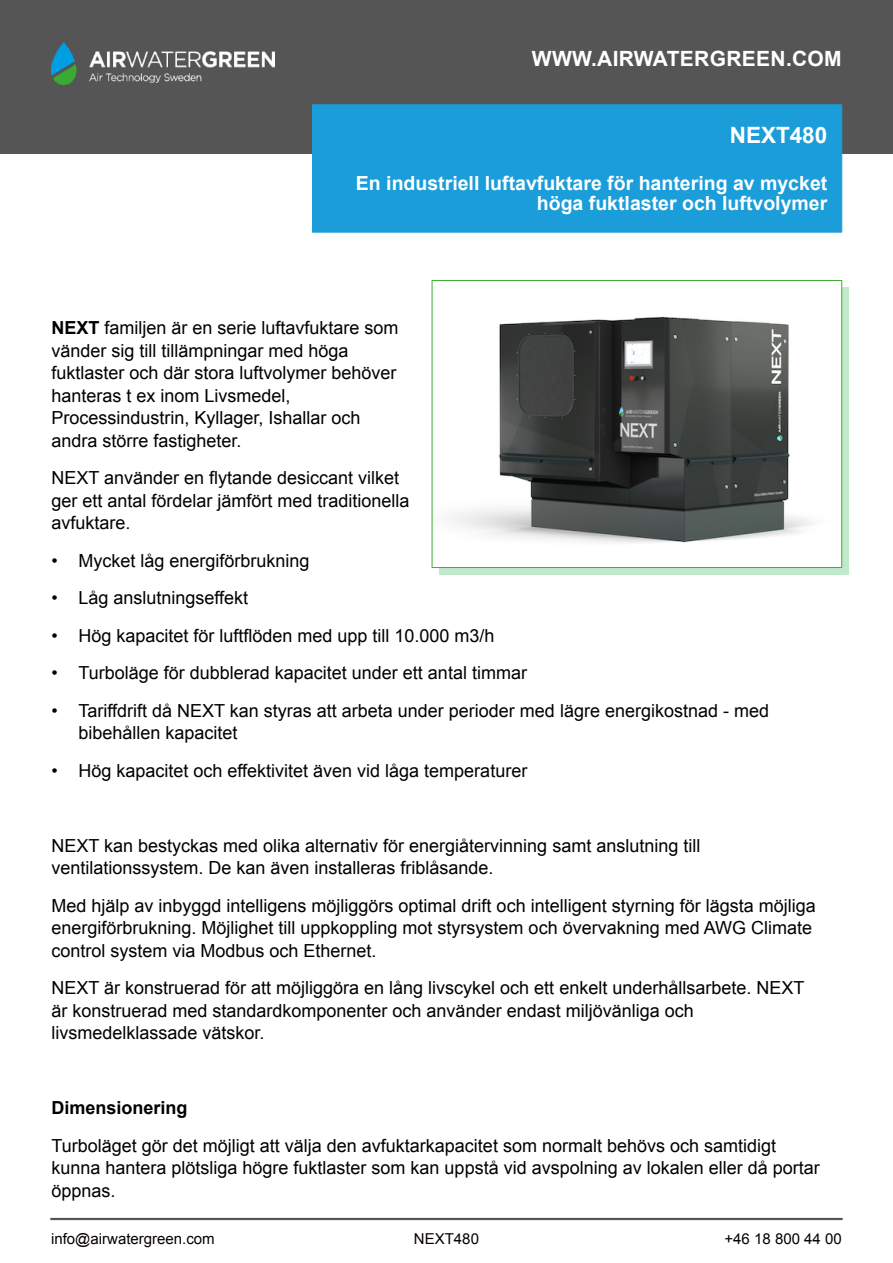
<style>
.page{position:relative;width:893px;height:1263px;background:#fff}
.page>*{position:absolute;margin:0;border:0;box-sizing:border-box;transform-origin:0 0}
.t1{font:700 22.5px "Arial";color:#fff}
.t2{font:700 21px "Arial";letter-spacing:.015em;color:#fff}
.t3{font:700 19.5px/20.1px "Arial";color:#fff;text-align:right}
.t4{font:18px/22.5px "Arial";color:#000}
.t5{font:700 18px "Arial";color:#000}
.t6{font:15px "Arial";color:#070000}
.s1{font-weight:700}
</style>
<div class="page">
<div style="left:439px;top:288px;width:410px;height:287px;background:#06ac34;opacity:.25"></div>
<div style="left:0;top:0;width:893px;height:154px;background:#555556"></div>
<hr style="left:51px;top:1218px;width:791px;height:2px;background:#565556">
<img style="left:51px;top:43px;width:224px;height:42px">
<div style="left:312px;top:105px;width:530px;height:127px;background:#1b9dd9"></div>
<img style="left:439px;top:288px;width:401px;height:278px">
<div style="left:432px;top:280px;width:410px;height:288px;border:1px solid #3cac34"></div>
<p class="t2" style="left:532px;top:51px;width:311px">WWW.AIRWATERGREEN.COM</p>
<p class="t1" style="left:730px;top:126px;width:99px">NEXT480</p>
<p class="t3" style="left:356px;top:175px;width:473px">En industriell luftavfuktare för hantering av mycket höga fuktlaster och luftvolymer</p>
<p class="t4" style="left:51px;top:318px;width:349px"><span class="s1">NEXT</span> familjen är en serie luftavfuktare som vänder sig till tillämpningar med höga fuktlaster och där stora luftvolymer behöver hanteras t ex inom Livsmedel, Processindustrin, Kyllager, Ishallar och andra större fastigheter.</p>
<p class="t4" style="left:51px;top:468px;width:360px">NEXT använder en flytande desiccant vilket ger ett antal fördelar jämfört med traditionella avfuktare.</p>
<p class="t4" style="left:51px;top:551px;width:260px">• Mycket låg energiförbrukning</p>
<p class="t4" style="left:51px;top:588px;width:198px">• Låg anslutningseffekt</p>
<p class="t4" style="left:51px;top:626px;width:445px">• Hög kapacitet för luftflöden med upp till 10.000 m3/h</p>
<p class="t4" style="left:51px;top:663px;width:477px">• Turboläge för dubblerad kapacitet under ett antal timmar</p>
<p class="t4" style="left:78px;top:701px;width:692px;text-indent:-27px">• Tariffdrift då NEXT kan styras att arbeta under perioder med lägre energikostnad - med bibehållen kapacitet</p>
<p class="t4" style="left:51px;top:761px;width:477px">• Hög kapacitet och effektivitet även vid låga temperaturer</p>
<p class="t4" style="left:51px;top:836px;width:651px">NEXT kan bestyckas med olika alternativ för energiåtervinning samt anslutning till ventilationssystem. De kan även installeras friblåsande.</p>
<p class="t4" style="left:51px;top:896px;width:766px">Med hjälp av inbyggd intelligens möjliggörs optimal drift och intelligent styrning för lägsta möjliga energiförbrukning. Möjlighet till uppkoppling mot styrsystem och övervakning med AWG Climate control system via Modbus och Ethernet.</p>
<p class="t4" style="left:51px;top:978px;width:755px">NEXT är konstruerad för att möjliggöra en lång livscykel och ett enkelt underhållsarbete. NEXT är konstruerad med standardkomponenter och använder endast miljövänliga och livsmedelklassade vätskor.</p>
<p class="t5" style="left:51px;top:1101px;width:138px">Dimensionering</p>
<p class="t4" style="left:51px;top:1136px;width:770px">Turboläget gör det möjligt att välja den avfuktarkapacitet som normalt behövs och samtidigt kunna hantera plötsliga högre fuktlaster som kan uppstå vid avspolning av lokalen eller då portar öppnas.</p>
<p class="t6" style="left:51px;top:1233px;width:165px">info@airwatergreen.com</p>
<p class="t6" style="left:414px;top:1233px;width:67px">NEXT480</p>
<p class="t6" style="left:724px;top:1233px;width:119px">+46 18 800 44 00</p>
</div>
